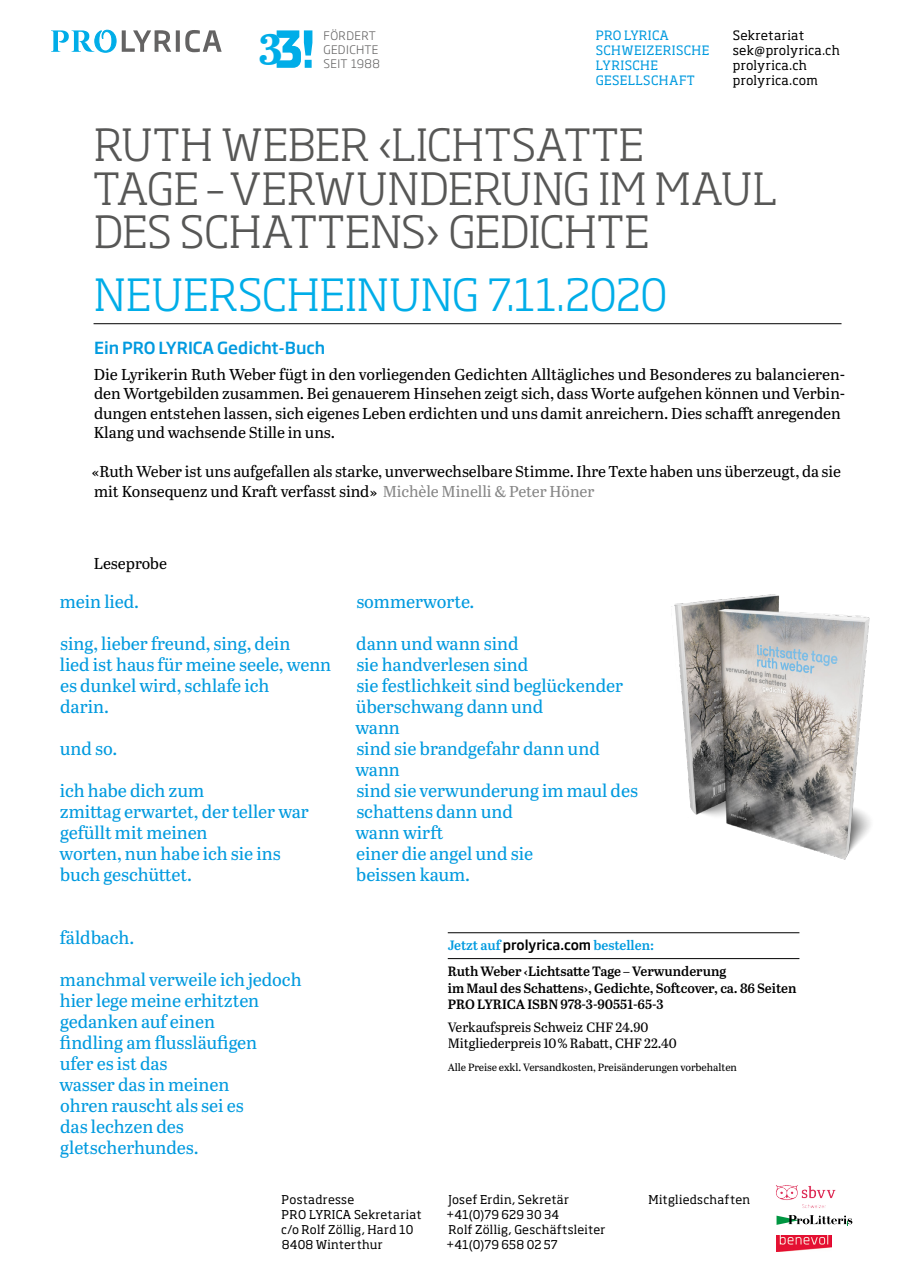
<style>
.page{position:relative;width:910px;height:1280px;background:#fff}
.page>*{position:absolute;margin:0;border:0;box-sizing:border-box;transform-origin:0 0}
.t1{font:700 53.4px "TT Supermolot Neue";color:#00ade8}
.t2{font:300 43.8px/43.8px "Soho Std";letter-spacing:.005em;color:#575756}
.t3{font:300 43.8px "Soho Std";letter-spacing:.005em;color:#00ade8}
.t4{font:18px/21px "Abril Text";letter-spacing:-.005em;color:#009adf}
.t5{font:500 16.5px "Soho Gothic Std";color:#009adf}
.t6{font:15.75px/19.5px "Abril Text";letter-spacing:-.005em;color:#000}
.t7{font:600 13.5px/25.8px "Abril Text";letter-spacing:-.005em;color:#000}
.t8{font:13.5px/16.5px "Abril Text";letter-spacing:-.005em;color:#000}
.t9{font:12.75px/15px "Soho Pro";letter-spacing:.015em;color:#000}
.t10{font:12.75px/15px "Soho Pro";letter-spacing:.025em;color:#009adf}
.t11{font:12px/15px "Soho Pro";letter-spacing:.02em;color:#000}
.t12{font:300 11.55px/14.1px "Soho Gothic Pro";letter-spacing:.035em;color:#646363}
.t13{font:10.5px "Abril Text";letter-spacing:-.005em;color:#000}
.s1{color:#878787}
.s2{color:#009adf}
.s3{font-family:"Soho Gothic Std";font-weight:500}
</style>
<div class="page">
<hr style="left:94px;top:323px;width:747px;height:1px;background:#000">
<img style="left:671px;top:594px;width:200px;height:266px">
<hr style="left:448px;top:932px;width:351px;height:1px;background:#000">
<hr style="left:448px;top:958px;width:351px;height:1px;background:#000">
<img style="left:776px;top:1185px;width:60px;height:23px">
<svg style="left:776px;top:1215px;width:76px;height:11px"></svg>
<img style="left:776px;top:1235px;width:55px;height:17px">
<svg style="left:51px;top:29px;width:171px;height:24px"></svg>
<h1 class="t1" style="left:259px;top:17px;width:58px"><sup>3</sup>3!</h1>
<p class="t12" style="left:323px;top:28px;width:57px">FÖRDERT<br>GEDICHTE</p>
<p class="t12" style="left:323px;top:56px;width:58px">SEIT 1988</p>
<p class="t10" style="left:596px;top:27px;width:115px">PRO LYRICA<br>SCHWEIZERISCHE<br>LYRISCHE<br>GESELLSCHAFT</p>
<p class="t9" style="left:733px;top:27px;width:109px">Sekretariat sek@prolyrica.ch prolyrica.ch prolyrica.com</p>
<h2 class="t2" style="left:93px;top:122px;width:685px">RUTH WEBER ‹LICHTSATTE<br>TAGE – VERWUNDERUNG IM MAUL<br>DES SCHATTENS› GEDICHTE</h2>
<h2 class="t3" style="left:94px;top:267px;width:575px">NEUERSCHEINUNG 7.11.2020</h2>
<p class="t5" style="left:94px;top:337px;width:233px">Ein PRO LYRICA Gedicht-Buch</p>
<p class="t6" style="left:94px;top:364px;width:753px">Die Lyrikerin Ruth Weber fügt in den vorliegenden Gedichten Alltägliches und Besonderes zu balancieren&shy;den Wortgebilden zusammen. Bei genauerem Hinsehen zeigt sich, dass Worte aufgehen können und Verbin&shy;dungen entstehen lassen, sich eigenes Leben erdichten und uns damit anreichern. Dies schafft anregenden Klang und wachsende Stille in uns.</p>
<p class="t6" style="left:92px;top:461px;width:751px">«Ruth Weber ist uns aufgefallen als starke, unverwechselbare Stimme. Ihre Texte haben uns überzeugt, da sie mit Konsequenz und Kraft verfasst sind» <span class="s1">Michèle Minelli &amp; Peter Höner</span></p>
<p class="t6" style="left:94px;top:553px;width:75px">Leseprobe</p>
<p class="t4" style="left:60px;top:590px;width:81px">mein lied.</p>
<p class="t4" style="left:60px;top:632px;width:273px">sing, lieber freund, sing, dein<br>lied ist haus für meine seele, wenn es dunkel wird, schlafe ich<br>darin.</p>
<p class="t4" style="left:60px;top:737px;width:59px">und so.</p>
<p class="t4" style="left:59px;top:779px;width:251px">ich habe dich zum<br>zmittag erwartet, der teller war gefüllt mit meinen<br>worten, nun habe ich sie ins buch geschüttet.</p>
<p class="t4" style="left:60px;top:926px;width:76px">fäldbach.</p>
<p class="t4" style="left:59px;top:968px;width:244px">manchmal verweile ich jedoch hier lege meine erhitzten gedanken auf einen<br>findling am flussläufigen<br>ufer es ist das<br>wasser das in meinen<br>ohren rauscht als sei es<br>das lechzen des gletscherhundes.</p>
<p class="t4" style="left:356px;top:590px;width:120px">sommerworte.</p>
<p class="t4" style="left:355px;top:632px;width:284px">dann und wann sind<br>sie handverlesen sind<br>sie festlichkeit sind beglückender überschwang dann und<br>wann<br>sind sie brandgefahr dann und wann<br>sind sie verwunderung im maul des schattens dann und<br>wann wirft<br>einer die angel und sie<br>beissen kaum.</p>
<p class="t7" style="left:448px;top:932px;width:280px"><span class="s2">Jetzt auf</span> <span class="s3">prolyrica.com</span> <span class="s2">bestellen:<br></span>Ruth Weber ‹Lichtsatte Tage – Verwunderung</p>
<p class="t7" style="left:448px;top:979px;width:350px;line-height:16.5px">im Maul des Schattens›, Gedichte, Softcover, ca. 86 Seiten<br>PRO LYRICA ISBN 978-3-90551-65-3</p>
<p class="t8" style="left:448px;top:1018px;width:231px">Verkaufspreis Schweiz CHF 24.90<br>Mitgliederpreis 10% Rabatt, CHF 22.40</p>
<p class="t13" style="left:448px;top:1060px;width:291px">Alle Preise exkl. Versandkosten, Preisänderungen vorbehalten</p>
<p class="t11" style="left:281px;top:1191px;width:142px">Postadresse<br>PRO LYRICA Sekretariat c/o Rolf Zöllig, Hard 10<br>8408 Winterthur</p>
<p class="t11" style="left:446px;top:1191px;width:161px">Josef Erdin, Sekretär +41(0)79 629 30 34<br>Rolf Zöllig, Geschäftsleiter +41(0)79 658 02 57</p>
<p class="t11" style="left:648px;top:1191px;width:103px">Mitgliedschaften</p>
</div>
